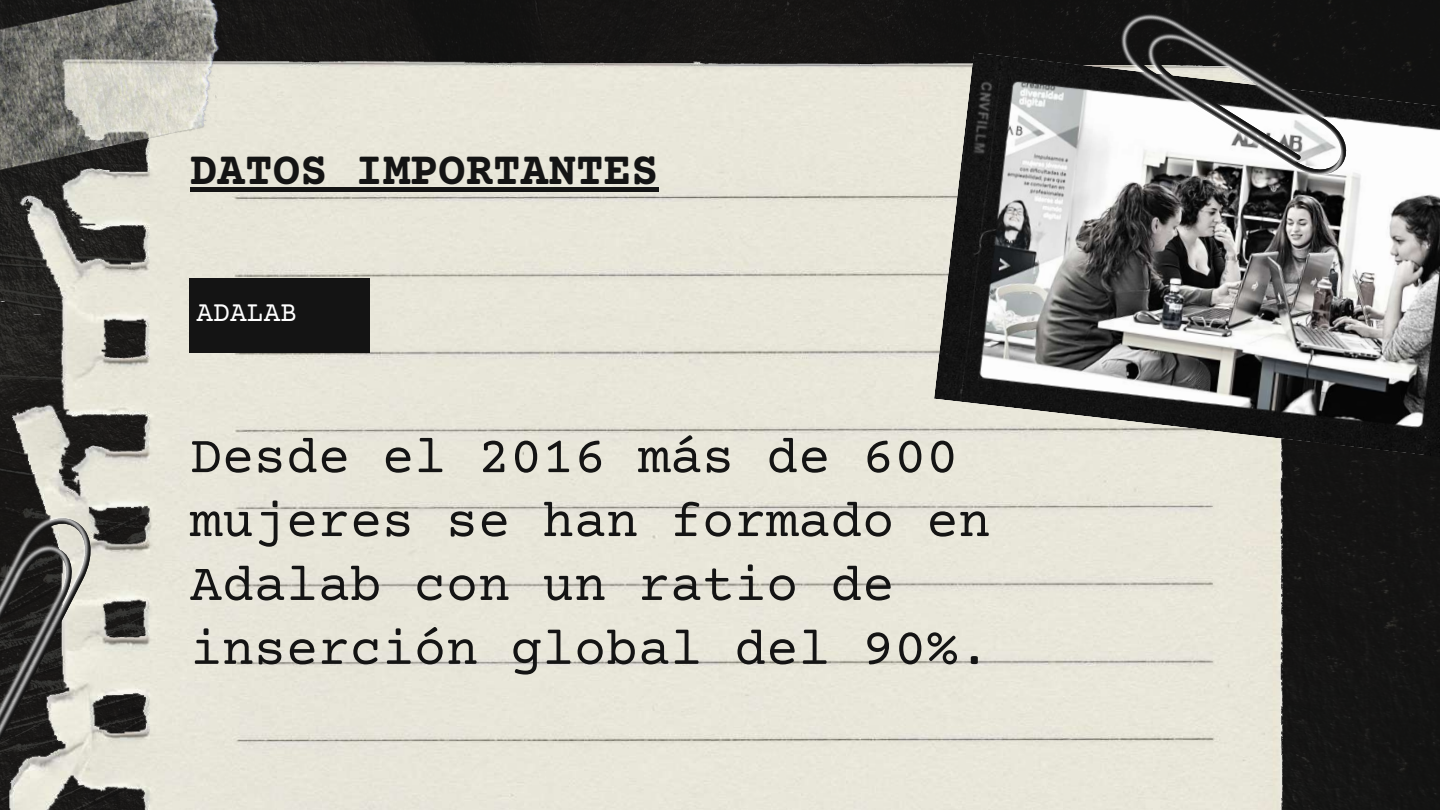
<style>
.page{position:relative;width:1440px;height:810px;background:#fff}
.page>*{position:absolute;margin:0;border:0;box-sizing:border-box;transform-origin:0 0}
.t1{font:53.4px/63.9px "Courier Prime";color:#141414}
.t2{font:700 46px "Courier Prime";color:#141414}
.t3{font:28px "Courier Prime";color:#fff}
</style>
<div class="page">
<div style="left:265px;top:0;width:1175px;height:810px;background:#141413"></div>
<img style="left:0;top:52px;width:1297px;height:758px">
<img style="left:934px;top:52px;width:506px;height:407px">
<svg style="left:1099px;top:0;width:273px;height:195px"></svg>
<img style="left:1105px;top:0;width:259px;height:193px">
<img style="left:0;top:0;width:265px;height:201px">
<svg style="left:0;top:493px;width:113px;height:297px;background:#9c9b93"></svg>
<img style="left:0;top:500px;width:107px;height:282px">
<div style="left:190px;top:278px;width:180px;height:75px;background:#141414"></div>
<div style="left:190px;top:187px;width:469px;height:5px;background:#141414"></div>
<p class="t2" style="left:190px;top:148px;width:470px">DATOS IMPORTANTES</p>
<p class="t3" style="left:197px;top:300px;width:102px">ADALAB</p>
<p class="t1" style="left:190px;top:428px;width:802px">Desde el 2016 más de 600 mujeres se han formado en<br>Adalab con un ratio de inserción global del 90%.</p>
</div>
